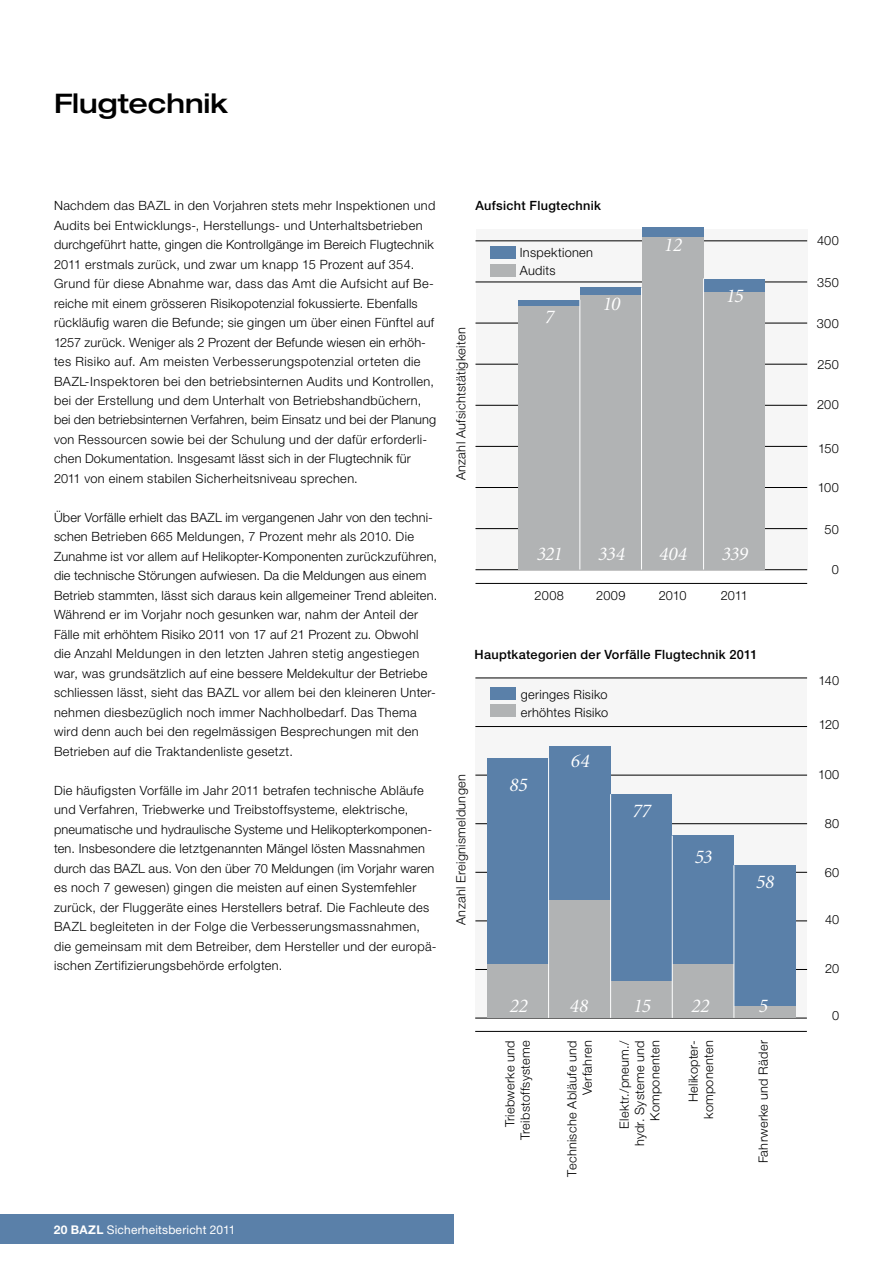
<style>
.page{position:relative;width:893px;height:1263px;background:#fff}
.page>*{position:absolute;margin:0;border:0;box-sizing:border-box;transform-origin:0 0}
.t1{font:500 expanded 27px "Helvetica Neue LT Std";color:#000}
.t2{font:italic 19.5px "Minion";letter-spacing:-.015em;color:#fff}
.t3{font:300 12.75px/19.5px "Helvetica Neue";letter-spacing:.025em;color:#000}
.t4{font:500 12.75px "Helvetica Neue";letter-spacing:.025em;color:#000}
.t5{font:12px "Helvetica Neue";letter-spacing:.015em;color:#fff}
.s1{font-weight:700}
</style>
<div class="page">
<div style="left:476px;top:229px;width:331px;height:341px;background:#f6f6f6"></div>
<hr style="left:475px;top:323px;width:332px;height:1px;background:#000">
<hr style="left:475px;top:282px;width:332px;height:1px;background:#000">
<hr style="left:475px;top:241px;width:332px;height:1px;background:#000">
<hr style="left:475px;top:446px;width:332px;height:1px;background:#000">
<hr style="left:475px;top:364px;width:332px;height:1px;background:#000">
<hr style="left:475px;top:487px;width:332px;height:1px;background:#000">
<hr style="left:475px;top:528px;width:332px;height:1px;background:#000">
<hr style="left:475px;top:569px;width:332px;height:1px;background:#000">
<hr style="left:475px;top:405px;width:332px;height:1px;background:#000">
<div style="left:475px;top:678px;width:332px;height:340px;background:#f6f6f6"></div>
<hr style="left:475px;top:775px;width:332px;height:1px;background:#000">
<hr style="left:475px;top:726px;width:332px;height:1px;background:#000">
<hr style="left:475px;top:872px;width:332px;height:1px;background:#000">
<hr style="left:475px;top:823px;width:332px;height:1px;background:#000">
<hr style="left:475px;top:921px;width:332px;height:1px;background:#000">
<hr style="left:475px;top:969px;width:332px;height:1px;background:#000">
<hr style="left:475px;top:1018px;width:332px;height:1px;background:#000">
<hr style="left:475px;top:1031px;width:332px;height:1px;background:#000">
<hr style="left:475px;top:583px;width:332px;height:1px;background:#000">
<hr style="left:475px;top:678px;width:332px;height:1px;background:#000">
<div style="left:0;top:1214px;width:454px;height:30px;background:#5a80a9"></div>
<div style="left:490px;top:246px;width:25px;height:12px;background:#5a80a9"></div>
<div style="left:490px;top:264px;width:25px;height:13px;background:#b1b3b4"></div>
<div style="left:491px;top:704px;width:25px;height:13px;background:#b1b3b4"></div>
<div style="left:491px;top:687px;width:25px;height:12px;background:#5a80a9"></div>
<div style="left:672px;top:836px;width:62px;height:128px;background:#5a80a9"></div>
<div style="left:549px;top:746px;width:61px;height:154px;background:#5a80a9"></div>
<div style="left:672px;top:964px;width:62px;height:54px;background:#b1b3b4"></div>
<div style="left:610px;top:794px;width:62px;height:188px;background:#5a80a9"></div>
<div style="left:487px;top:758px;width:62px;height:206px;background:#5a80a9"></div>
<div style="left:734px;top:865px;width:61px;height:141px;background:#5a80a9"></div>
<div style="left:487px;top:964px;width:62px;height:54px;background:#b1b3b4"></div>
<div style="left:734px;top:1006px;width:61px;height:12px;background:#b1b3b4"></div>
<div style="left:610px;top:982px;width:62px;height:36px;background:#b1b3b4"></div>
<div style="left:549px;top:900px;width:61px;height:118px;background:#b1b3b4"></div>
<hr style="left:548px;top:758px;width:1px;height:260px;background:#fff">
<hr style="left:610px;top:794px;width:1px;height:224px;background:#fff">
<hr style="left:672px;top:836px;width:1px;height:182px;background:#fff">
<hr style="left:734px;top:865px;width:1px;height:153px;background:#fff">
<div style="left:518px;top:305px;width:62px;height:264px;background:#b1b3b4"></div>
<div style="left:580px;top:295px;width:62px;height:274px;background:#b1b3b4"></div>
<div style="left:642px;top:237px;width:61px;height:332px;background:#b1b3b4"></div>
<div style="left:518px;top:300px;width:62px;height:5px;background:#5a80a9"></div>
<div style="left:580px;top:287px;width:62px;height:8px;background:#5a80a9"></div>
<div style="left:642px;top:227px;width:61px;height:10px;background:#5a80a9"></div>
<hr style="left:580px;top:300px;width:1px;height:269px;background:#fff">
<hr style="left:641px;top:287px;width:1px;height:282px;background:#fff">
<div style="left:703px;top:292px;width:62px;height:277px;background:#b1b3b4"></div>
<div style="left:703px;top:279px;width:62px;height:13px;background:#5a80a9"></div>
<hr style="left:703px;top:278px;width:1px;height:291px;background:#fff">
<h1 class="t1" style="left:54px;top:86px;width:175px">Flugtechnik</h1>
<p class="t3" style="left:54px;top:195px;width:384px">Nachdem das BAZL in den Vorjahren stets mehr Inspektionen und Audits bei Entwicklungs-, Herstellungs- und Unterhaltsbetrieben durchgeführt hatte, gingen die Kontrollgänge im Bereich Flugtechnik 2011 erstmals zurück, und zwar um knapp 15 Prozent auf 354.<br>Grund für diese Abnahme war, dass das Amt die Aufsicht auf Be&shy;reiche mit einem grösseren Risikopotenzial fokussierte. Ebenfalls rückläufig waren die Befunde; sie gingen um über einen Fünftel auf 1257 zurück. Weniger als 2 Prozent der Befunde wiesen ein erhöh&shy;tes Risiko auf. Am meisten Verbesserungspotenzial orteten die BAZL-Inspektoren bei den betriebsinternen Audits und Kontrollen, bei der Erstellung und dem Unterhalt von Betriebshandbüchern, bei den betriebsinternen Verfahren, beim Einsatz und bei der Planung von Ressourcen sowie bei der Schulung und der dafür erforderli&shy;chen Dokumentation. Insgesamt lässt sich in der Flugtechnik für 2011 von einem stabilen Sicherheitsniveau sprechen.</p>
<p class="t3" style="left:54px;top:507px;width:385px">Über Vorfälle erhielt das BAZL im vergangenen Jahr von den techni&shy;schen Betrieben 665 Meldungen, 7 Prozent mehr als 2010. Die Zunahme ist vor allem auf Helikopter-Komponenten zurückzuführen, die technische Störungen aufwiesen. Da die Meldungen aus einem Betrieb stammten, lässt sich daraus kein allgemeiner Trend ableiten.<br>Während er im Vorjahr noch gesunken war, nahm der Anteil der Fälle mit erhöhtem Risiko 2011 von 17 auf 21 Prozent zu. Obwohl die Anzahl Meldungen in den letzten Jahren stetig angestiegen war, was grundsätzlich auf eine bessere Meldekultur der Betriebe schliessen lässt, sieht das BAZL vor allem bei den kleineren Unter&shy;nehmen diesbezüglich noch immer Nachholbedarf. Das Thema wird denn auch bei den regelmässigen Besprechungen mit den Betrieben auf die Traktandenliste gesetzt.</p>
<p class="t3" style="left:54px;top:780px;width:384px">Die häufigsten Vorfälle im Jahr 2011 betrafen technische Abläufe und Verfahren, Triebwerke und Treibstoffsysteme, elektrische, pneumatische und hydraulische Systeme und Helikopterkomponen&shy;ten. Insbesondere die letztgenannten Mängel lösten Massnahmen durch das BAZL aus. Von den über 70 Meldungen (im Vorjahr waren es noch 7 gewesen) gingen die meisten auf einen Systemfehler zurück, der Fluggeräte eines Herstellers betraf. Die Fachleute des BAZL begleiteten in der Folge die Verbesserungsmassnahmen, die gemeinsam mit dem Betreiber, dem Hersteller und der europä&shy;ischen Zertifizierungsbehörde erfolgten.</p>
<p class="t5" style="left:54px;top:1223px;width:183px"><span class="s1">20 BAZL</span> Sicherheitsbericht 2011</p>
<p class="t4" style="left:475px;top:198px;width:127px">Aufsicht Flugtechnik</p>
<p class="t3" style="left:451px;top:480px;width:154px;rotate:-90deg">Anzahl Aufsichtstätigkeiten</p>
<p class="t3" style="left:520px;top:243px;width:75px;line-height:18.3px">Inspektionen<br>Audits</p>
<h2 class="t2" style="left:545px;top:307px;width:11px">7</h2>
<h2 class="t2" style="left:602px;top:294px;width:19px">10</h2>
<h2 class="t2" style="left:664px;top:235px;width:19px">12</h2>
<h2 class="t2" style="left:536px;top:544px;width:27px">321</h2>
<h2 class="t2" style="left:597px;top:544px;width:28px">334</h2>
<h2 class="t2" style="left:659px;top:544px;width:29px">404</h2>
<h2 class="t2" style="left:725px;top:287px;width:19px">15</h2>
<h2 class="t2" style="left:721px;top:544px;width:28px">339</h2>
<p class="t3" style="left:535px;top:585px;width:31px">2008</p>
<p class="t3" style="left:596px;top:585px;width:31px">2009</p>
<p class="t3" style="left:659px;top:585px;width:29px">2010</p>
<p class="t3" style="left:721px;top:585px;width:29px">2011</p>
<p class="t4" style="left:475px;top:646px;width:285px">Hauptkategorien der Vorfälle Flugtechnik 2011</p>
<p class="t3" style="left:521px;top:684px;width:88px">geringes Risiko</p>
<p class="t3" style="left:521px;top:702px;width:89px">erhöhtes Risiko</p>
<p class="t3" style="left:451px;top:925px;width:152px;rotate:-90deg">Anzahl Ereignismeldungen</p>
<h2 class="t2" style="left:509px;top:775px;width:20px">85</h2>
<h2 class="t2" style="left:570px;top:752px;width:20px">64</h2>
<h2 class="t2" style="left:632px;top:801px;width:20px">77</h2>
<h2 class="t2" style="left:694px;top:847px;width:19px">53</h2>
<h2 class="t2" style="left:755px;top:872px;width:20px">58</h2>
<h2 class="t2" style="left:509px;top:996px;width:20px">22</h2>
<h2 class="t2" style="left:569px;top:996px;width:20px">48</h2>
<h2 class="t2" style="left:633px;top:996px;width:19px">15</h2>
<h2 class="t2" style="left:691px;top:996px;width:20px">22</h2>
<h2 class="t2" style="left:758px;top:996px;width:11px">5</h2>
<p class="t3" style="left:502px;top:1140px;width:101px;line-height:15.3px;text-align:right;rotate:-90deg">Triebwerke und<br>Treibstoffsysteme</p>
<p class="t3" style="left:564px;top:1176px;width:138px;line-height:15.3px;text-align:right;rotate:-90deg">Technische Abläufe und<br>Verfahren</p>
<p class="t3" style="left:616px;top:1146px;width:108px;line-height:15.3px;text-align:right;rotate:-90deg">Elektr./pneum./ hydr. Systeme und<br>Komponenten</p>
<p class="t3" style="left:685px;top:1119px;width:80px;line-height:15.3px;text-align:right;rotate:-90deg">Helikopter&shy;komponenten</p>
<p class="t3" style="left:753px;top:1163px;width:125px;rotate:-90deg">Fahrwerke und Räder</p>
<p class="t3" style="left:817px;top:231px;width:23px">400</p>
<p class="t3" style="left:817px;top:272px;width:23px">350</p>
<p class="t3" style="left:817px;top:313px;width:24px">300</p>
<p class="t3" style="left:818px;top:354px;width:23px">250</p>
<p class="t3" style="left:817px;top:394px;width:23px">200</p>
<p class="t3" style="left:818px;top:438px;width:22px">150</p>
<p class="t3" style="left:818px;top:478px;width:23px">100</p>
<p class="t3" style="left:825px;top:520px;width:16px">50</p>
<p class="t3" style="left:832px;top:560px;width:9px">0</p>
<p class="t3" style="left:819px;top:670px;width:22px">140</p>
<p class="t3" style="left:819px;top:714px;width:22px">120</p>
<p class="t3" style="left:818px;top:764px;width:23px">100</p>
<p class="t3" style="left:825px;top:813px;width:16px">80</p>
<p class="t3" style="left:825px;top:862px;width:16px">60</p>
<p class="t3" style="left:825px;top:910px;width:16px">40</p>
<p class="t3" style="left:825px;top:958px;width:16px">20</p>
<p class="t3" style="left:832px;top:1005px;width:9px">0</p>
</div>
